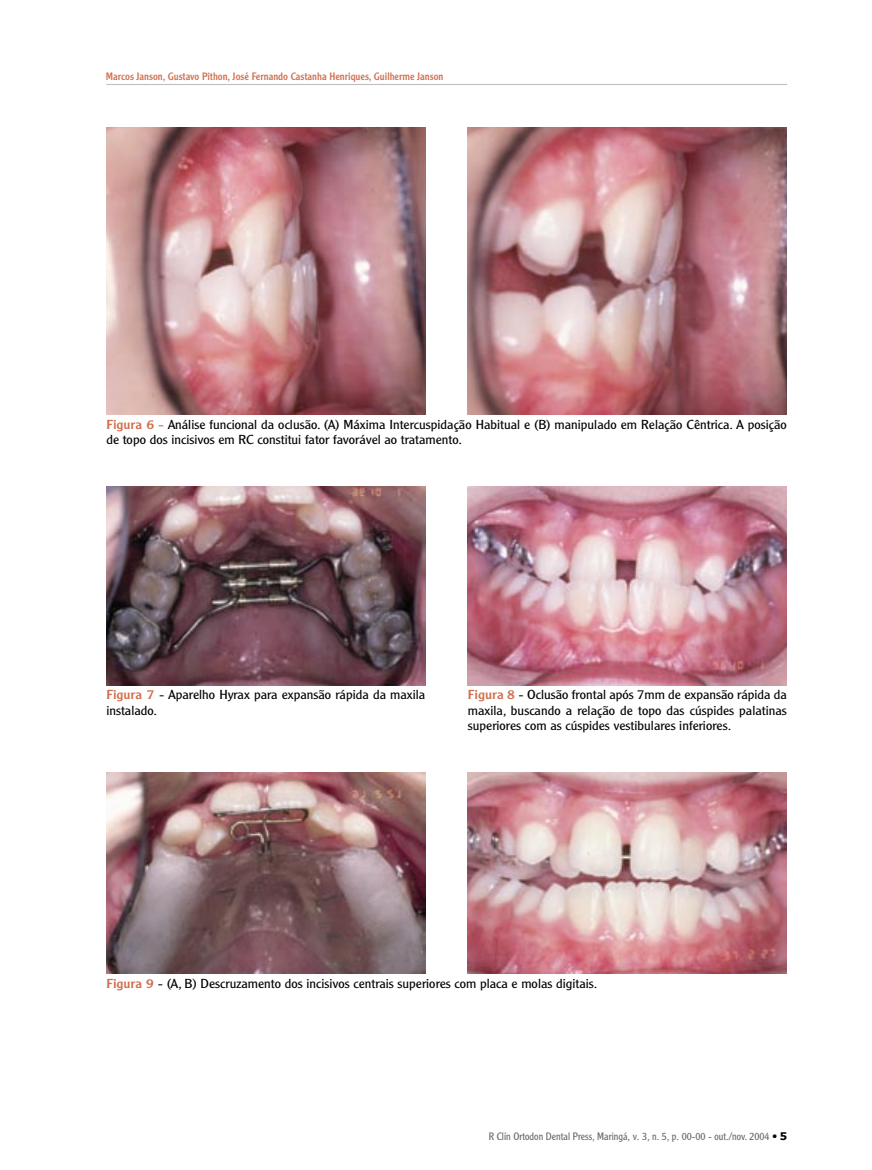
<style>
.page{position:relative;width:872px;height:1170px;background:#fff}
.page>*{position:absolute;margin:0;border:0;box-sizing:border-box;transform-origin:0 0}
._015_-_FIGURAs{font:300 12.75px/15.3px "Clearface Gothic LH";color:#000;scale:1.17 1}
.t1{font:10.5px "Clearface Gothic LH";color:#d07050}
.t2{font:300 10.5px "Clearface Gothic LH";color:#636363}
.s1{font-weight:400;color:#d07050}
.s2{color:#000}
.s3{font-family:"Verdana";font-weight:700;color:#000}
</style>
<div class="page">
<hr style="left:106px;top:84px;width:681px;height:1px;background:#c0c0c0">
<img style="left:106px;top:128px;width:319px;height:286px">
<img style="left:468px;top:128px;width:319px;height:286px">
<img style="left:106px;top:486px;width:319px;height:199px">
<img style="left:468px;top:486px;width:319px;height:199px">
<img style="left:106px;top:772px;width:319px;height:201px">
<img style="left:468px;top:772px;width:319px;height:201px">
<p class="t1" style="left:106px;top:70px;width:339px">Marcos Janson, Gustavo Pithon, José Fernando Castanha Henriques, Guilherme Janson</p>
<p class="_015_-_FIGURAs" style="left:106px;top:416px;width:583px"><span class="s1">Figura 6 -</span> Análise funcional da oclusão. (A) Máxima Intercuspidação Habitual e (B) manipulado em Relação Cêntrica. A posição de topo dos incisivos em RC constitui fator favorável ao tratamento.</p>
<p class="_015_-_FIGURAs" style="left:106px;top:687px;width:274px"><span class="s1">Figura 7</span> - Aparelho Hyrax para expansão rápida da maxila instalado.</p>
<p class="_015_-_FIGURAs" style="left:468px;top:687px;width:274px;text-align:justify"><span class="s1">Figura 8</span> - Oclusão frontal após 7mm de expansão rápida da maxila, buscando a relação de topo das cúspides palatinas superiores com as cúspides vestibulares inferiores.</p>
<p class="_015_-_FIGURAs" style="left:106px;top:976px;width:421px"><span class="s1">Figura 9</span> - (A, B) Descruzamento dos incisivos centrais superiores com placa e molas digitais.</p>
<p class="t2" style="left:489px;top:1129px;width:300px">R Clín Ortodon Dental Press, Maringá, v. 3, n. 5, p. 00-00 - out./nov. 2004 <span class="s2">•</span> <span class="s3">5</span></p>
</div>
